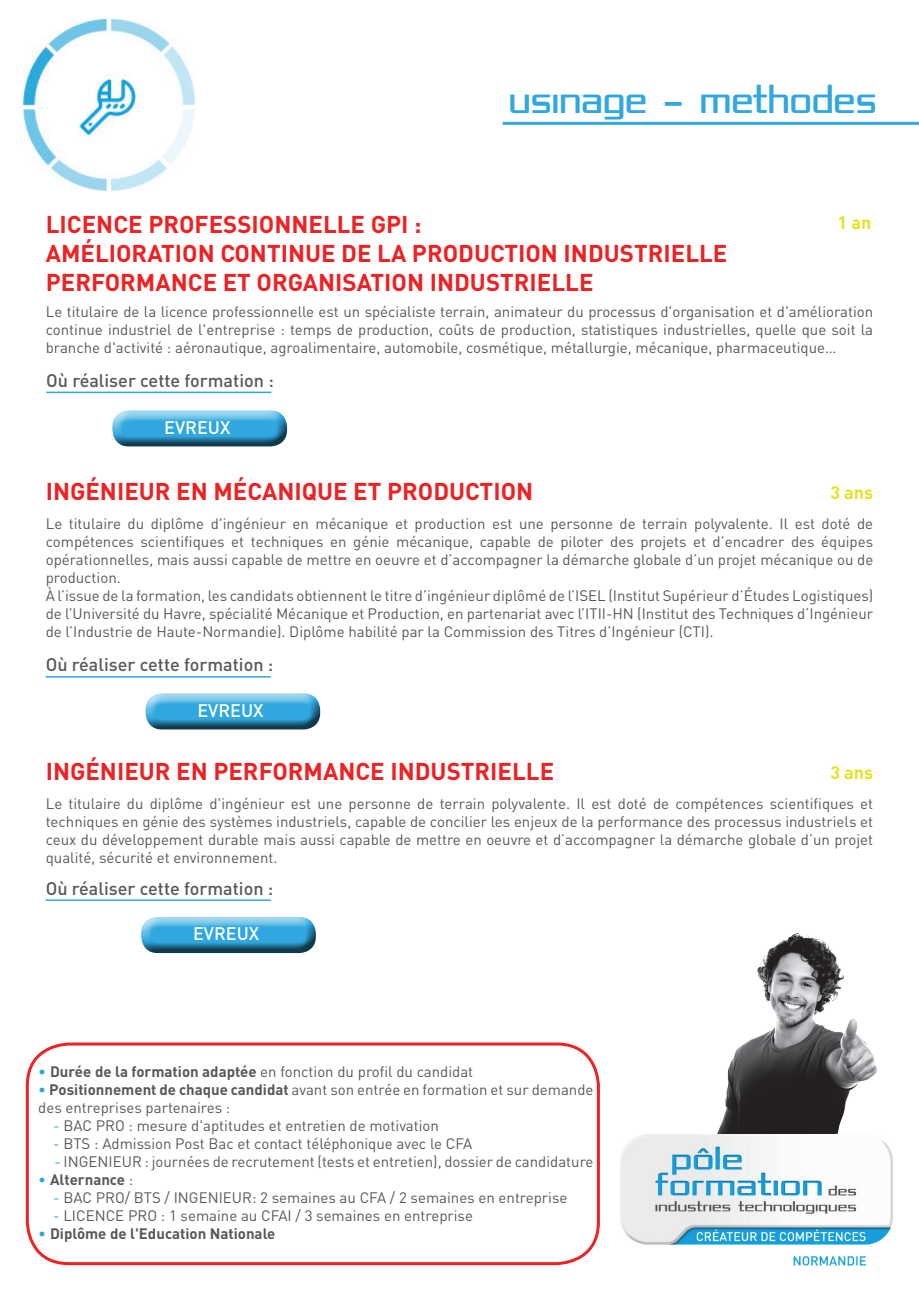
<style>
.page{position:relative;width:919px;height:1289px;background:#fff}
.page>*{position:absolute;margin:0;border:0;box-sizing:border-box;transform-origin:0 0}
.t1{font:33px "Republika IV";color:#30a8df}
.t2{font:700 24px/28.8px "DIN Pro";color:#ee2123}
.t3{font:500 18px "DIN Pro";color:#585858}
.t4{font:500 18px "DIN Pro";color:#fff}
.t5{font:700 18px "DIN Pro";color:#e3e422}
.t6{font:15px/18px "DIN Pro";color:#585858}
.t7{font:700 15px "DIN Pro";color:#585858}
.s1{color:#30a8df}
.s2{font-weight:700}
.s3{font-weight:400;color:#30a8df}
.s4{font-weight:400}
</style>
<div class="page">
<img style="left:717px;top:933px;width:160px;height:201px">
<img style="left:620px;top:1134px;width:272px;height:131px">
<div style="left:26px;top:1042px;width:574px;height:222px;border:3px solid #ee2123;border-radius:41px"></div>
<div style="left:145px;top:687px;width:177px;height:33px;background:#fff;opacity:.75"></div>
<div style="left:145px;top:696px;width:177px;height:36px;background:#231f20;opacity:.75"></div>
<hr style="left:502px;top:122px;width:416px;height:3px;background:#30a8df">
<img style="left:23px;top:19px;width:172px;height:172px">
<hr style="left:46px;top:676px;width:225px;height:1px;background:#30a8df">
<div style="left:112px;top:404px;width:177px;height:33px;background:#fff;opacity:.75"></div>
<div style="left:112px;top:413px;width:177px;height:36px;background:#231f20;opacity:.75"></div>
<hr style="left:46px;top:391px;width:225px;height:2px;background:#30a8df">
<div style="left:141px;top:910px;width:177px;height:33px;background:#fff;opacity:.75"></div>
<div style="left:141px;top:919px;width:177px;height:36px;background:#231f20;opacity:.75"></div>
<hr style="left:46px;top:899px;width:225px;height:1px;background:#30a8df">
<h1 class="t1" style="left:509px;top:83px;width:369px">USINAGE - METHODES</h1>
<p class="t5" style="left:837px;top:210px;width:35px">1 an</p>
<h2 class="t2" style="left:46px;top:209px;width:683px">LICENCE PROFESSIONNELLE GPI :<br>AMÉLIORATION CONTINUE DE LA PRODUCTION INDUSTRIELLE<br>PERFORMANCE ET ORGANISATION INDUSTRIELLE</h2>
<p class="t6" style="left:46px;top:302px;width:829px;text-align:justify">Le titulaire de la licence professionnelle est un spécialiste terrain, animateur du processus d'organisation et d'amélioration continue industriel de l'entreprise : temps de production, coûts de production, statistiques industrielles, quelle que soit la branche d'activité : aéronautique, agroalimentaire, automobile, cosmétique, métallurgie, mécanique, pharmaceutique…</p>
<p class="t3" style="left:46px;top:368px;width:229px">Où réaliser cette formation :</p>
<p class="t4" style="left:164px;top:415px;width:68px">EVREUX</p>
<h2 class="t2" style="left:46px;top:476px;width:489px">INGÉNIEUR EN MÉCANIQUE ET PRODUCTION</h2>
<p class="t6" style="left:46px;top:514px;width:829px">Le titulaire du diplôme d'ingénieur en mécanique et production est une personne de terrain polyvalente. Il est doté de compétences scientifiques et techniques en génie mécanique, capable de piloter des projets et d’encadrer des équipes opérationnelles, mais aussi capable de mettre en oeuvre et d’accompagner la démarche globale d’un projet mécanique ou de production.<br>À l’issue de la formation, les candidats obtiennent le titre d’ingénieur diplômé de l’ISEL (Institut Supérieur d’Études Logistiques) de l’Université du Havre, spécialité Mécanique et Production, en partenariat avec l’ITII-HN (Institut des Techniques d’Ingénieur de l’Industrie de Haute-Normandie). Diplôme habilité par la Commission des Titres d’Ingénieur (CTI).</p>
<p class="t5" style="left:830px;top:480px;width:44px">3 ans</p>
<p class="t3" style="left:46px;top:652px;width:229px">Où réaliser cette formation :</p>
<p class="t4" style="left:197px;top:698px;width:68px">EVREUX</p>
<h2 class="t2" style="left:46px;top:755px;width:510px">INGÉNIEUR EN PERFORMANCE INDUSTRIELLE</h2>
<p class="t6" style="left:46px;top:794px;width:829px;text-align:justify">Le titulaire du diplôme d'ingénieur est une personne de terrain polyvalente. Il est doté de compétences scientifiques et techniques en génie des systèmes industriels, capable de concilier les enjeux de la performance des processus industriels et ceux du développement durable mais aussi capable de mettre en oeuvre et d’accompagner la démarche globale d’un projet qualité, sécurité et environnement.</p>
<p class="t5" style="left:830px;top:760px;width:44px">3 ans</p>
<p class="t3" style="left:46px;top:876px;width:229px">Où réaliser cette formation :</p>
<p class="t4" style="left:193px;top:921px;width:68px">EVREUX</p>
<p class="t6" style="left:38px;top:1062px;width:436px"><span class="s1">•</span> <span class="s2">Durée de la formation adaptée</span> en fonction du profil du candidat</p>
<p class="t6" style="left:38px;top:1080px;width:556px"><span class="s1">•</span> <span class="s2">Positionnement de chaque candidat</span> avant son entrée en formation et sur demande des entreprises partenaires :</p>
<p class="t6" style="left:53px;top:1116px;width:387px"><span class="s1">-</span> BAC PRO : mesure d'aptitudes et entretien de motivation</p>
<p class="t6" style="left:53px;top:1134px;width:420px"><span class="s1">-</span> BTS : Admission Post Bac et contact téléphonique avec le CFA</p>
<p class="t6" style="left:54px;top:1152px;width:540px"><span class="s1">-</span> INGENIEUR : journées de recrutement (tests et entretien), dossier de candidature</p>
<p class="t7" style="left:38px;top:1169px;width:96px"><span class="s3">•</span> Alternance <span class="s4">:</span></p>
<p class="t6" style="left:53px;top:1188px;width:515px"><span class="s1">-</span> BAC PRO/ BTS / INGENIEUR: 2 semaines au CFA / 2 semaines en entreprise</p>
<p class="t6" style="left:53px;top:1206px;width:421px"><span class="s1">-</span> LICENCE PRO : 1 semaine au CFAI / 3 semaines en entreprise</p>
<p class="t7" style="left:38px;top:1223px;width:238px"><span class="s3">•</span> Diplôme de l'Education Nationale</p>
</div>
